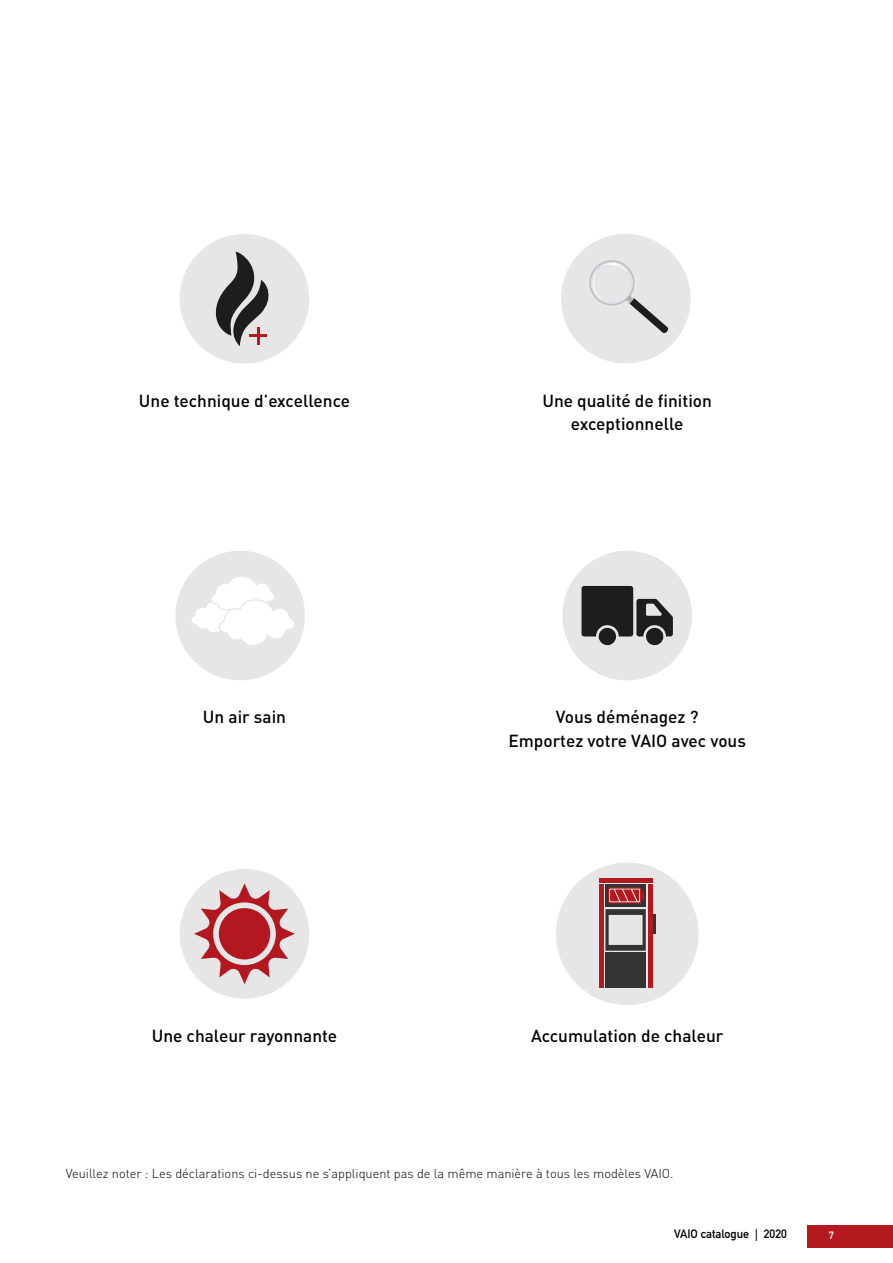
<style>
.page{position:relative;width:893px;height:1263px;background:#fff}
.page>*{position:absolute;margin:0;border:0;box-sizing:border-box;transform-origin:0 0}
.t1{font:500 17.25px/23.2px "DINOT";color:#000;text-align:center}
.t2{font:300 12.75px "DINOT";color:#000}
.t3{font:12px "DIN Mittelschrift Std";color:#000}
.t4{font:10.5px "DIN Mittelschrift Std";color:#fff}
</style>
<div class="page">
<div style="left:808px;top:1225px;width:85px;height:23px;background:#b41920"></div>
<div style="left:180px;top:234px;width:129px;height:130px;background:#e6e6e6;border-radius:50%"></div>
<svg style="left:215px;top:252px;width:54px;height:94px"></svg>
<hr style="left:257px;top:327px;width:3px;height:17px;background:#b41920">
<hr style="left:249px;top:334px;width:18px;height:3px;background:#b41920">
<div style="left:561px;top:234px;width:130px;height:130px;background:#e6e6e6;border-radius:50%"></div>
<svg style="left:589px;top:260px;width:80px;height:73px"></svg>
<div style="left:175px;top:551px;width:130px;height:129px;background:#e6e6e6;border-radius:50%"></div>
<svg style="left:191px;top:577px;width:106px;height:68px"></svg>
<div style="left:562px;top:551px;width:130px;height:129px;background:#e6e6e6;border-radius:50%"></div>
<svg style="left:581px;top:586px;width:92px;height:60px"></svg>
<div style="left:556px;top:862px;width:142px;height:143px;background:#e6e6e6;border-radius:50%"></div>
<div style="left:605px;top:884px;width:41px;height:23px;background:linear-gradient(to right,#353233,#323333)"></div>
<hr style="left:653px;top:915px;width:3px;height:19px;background:#333">
<div style="left:605px;top:952px;width:41px;height:36px;background:#333"></div>
<svg style="left:605px;top:909px;width:49px;height:42px"></svg>
<hr style="left:599px;top:884px;width:4px;height:104px;background:#b41920">
<hr style="left:648px;top:884px;width:4px;height:104px;background:#b41920">
<hr style="left:599px;top:878px;width:53px;height:4px;background:#b41920">
<svg style="left:608px;top:887px;width:36px;height:16px"></svg>
<div style="left:180px;top:869px;width:129px;height:129px;background:#e6e6e6;border-radius:50%"></div>
<svg style="left:194px;top:883px;width:101px;height:101px"></svg>
<p class="t1" style="left:139px;top:388px;width:213px">Une technique d’excellence</p>
<p class="t1" style="left:542px;top:388px;width:171px">Une qualité de finition exceptionnelle</p>
<p class="t1" style="left:203px;top:705px;width:85px">Un air sain</p>
<p class="t1" style="left:508px;top:705px;width:239px">Vous déménagez ?<br>Emportez votre VAIO avec vous</p>
<p class="t1" style="left:152px;top:1023px;width:187px">Une chaleur rayonnante</p>
<p class="t1" style="left:531px;top:1023px;width:194px">Accumulation de chaleur</p>
<p class="t2" style="left:66px;top:1165px;width:609px">Veuillez noter : Les déclarations ci-dessus ne s’appliquent pas de la même manière à tous les modèles VAIO.</p>
<p class="t3" style="left:674px;top:1227px;width:114px">VAIO catalogue | 2020</p>
<p class="t4" style="left:829px;top:1229px;width:7px">7</p>
</div>
